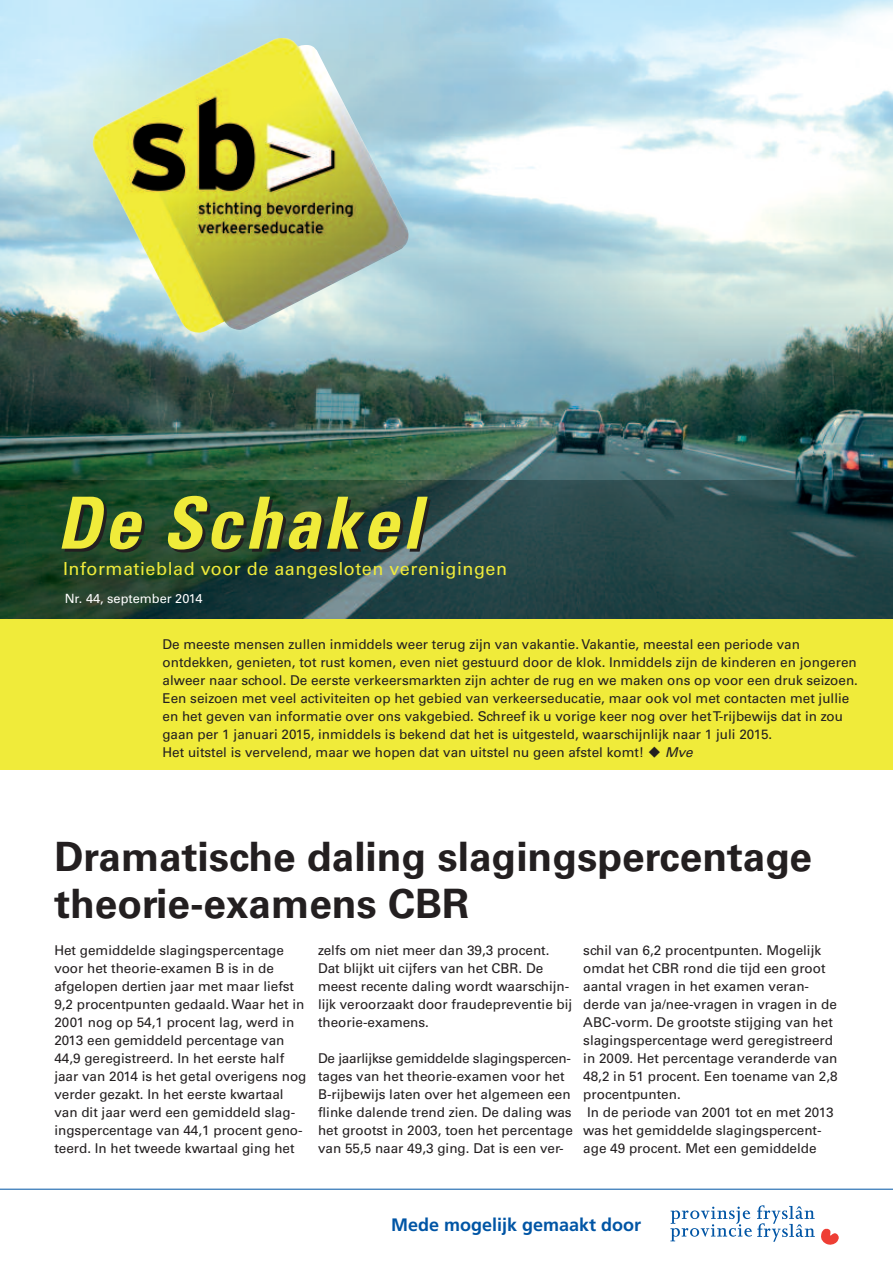
<style>
.page{position:relative;width:893px;height:1263px;background:#fff}
.page>*{position:absolute;margin:0;border:0;box-sizing:border-box;transform-origin:0 0}
.t1{font:italic 700 condensed 72px "Univers LT Std";letter-spacing:.045em;color:#f0eb3a}
.t2{font:700 40.5px/46.5px "Univers LT Std";color:#231f20}
.t3{font:18px "Univers LT Std";letter-spacing:.03em;color:#f0eb3a}
.t4{font:700 18px "Frutiger LT Std";color:#0155a5}
.t5{font:13.5px/18px "Univers LT Std";color:#231f20}
.t6{font:12.75px "Univers LT Std";color:#fff}
.s1{font-style:italic}
</style>
<div class="page">
<img style="left:0;top:0;width:893px;height:480px">
<img style="left:0;top:480px;width:893px;height:139px">
<div style="left:0;top:619px;width:893px;height:151px;background:#f0eb3a"></div>
<hr style="left:0;top:1189px;width:893px;height:1px;background:#0155a5">
<img style="left:92px;top:37px;width:317px;height:296px">
<svg style="left:670px;top:1205px;width:169px;height:40px"></svg>
<h1 class="t1" style="left:57px;top:497px;width:366px">De Schakel</h1>
<h3 class="t3" style="left:63px;top:562px;width:445px">Informatieblad voor de aangesloten verenigingen</h3>
<p class="t6" style="left:65px;top:594px;width:139px">Nr. 44, september 2014</p>
<p class="t5" style="left:163px;top:637px;width:697px">De meeste mensen zullen inmiddels weer terug zijn van vakantie. Vakantie, meestal een periode van ontdekken, genieten, tot rust komen, even niet gestuurd door de klok. Inmiddels zijn de kinderen en jongeren alweer naar school. De eerste verkeersmarkten zijn achter de rug en we maken ons op voor een druk seizoen.<br>Een seizoen met veel activiteiten op het gebied van verkeerseducatie, maar ook vol met contacten met jullie en het geven van informatie over ons vakgebied. Schreef ik u vorige keer nog over hetT-rijbewijs dat in zou gaan per 1 januari 2015, inmiddels is bekend dat het is uitgesteld, waarschijnlijk naar 1 juli 2015.<br>Het uitstel is vervelend, maar we hopen dat van uitstel nu geen afstel komt! ◆ <span class="s1">Mve</span></p>
<h2 class="t2" style="left:54px;top:837px;width:759px">Dramatische daling slagingspercentage theorie-examens CBR</h2>
<p class="t5" style="left:54px;top:943px;width:254px">Het gemiddelde slagingspercentage voor het theorie-examen B is in de afgelopen dertien jaar met maar liefst 9,2 procentpunten gedaald. Waar het in 2001 nog op 54,1 procent lag, werd in 2013 een gemiddeld percentage van 44,9 geregistreerd. In het eerste half jaar van 2014 is het getal overigens nog verder gezakt. In het eerste kwartaal van dit jaar werd een gemiddeld slag&shy;ingspercentage van 44,1 procent geno&shy;teerd. In het tweede kwartaal ging het</p>
<p class="t5" style="left:318px;top:943px;width:256px">zelfs om niet meer dan 39,3 procent.<br>Dat blijkt uit cijfers van het CBR. De meest recente daling wordt waarschijn&shy;lijk veroorzaakt door fraudepreventie bij theorie-examens.</p>
<p class="t5" style="left:318px;top:1051px;width:256px">De jaarlijkse gemiddelde slagingspercen&shy;tages van het theorie-examen voor het B-rijbewijs laten over het algemeen een flinke dalende trend zien. De daling was het grootst in 2003, toen het percentage van 55,5 naar 49,3 ging. Dat is een ver-</p>
<p class="t5" style="left:583px;top:943px;width:256px">schil van 6,2 procentpunten. Mogelijk omdat het CBR rond die tijd een groot aantal vragen in het examen veran&shy;derde van ja/nee-vragen in vragen in de ABC-vorm. De grootste stijging van het slagingspercentage werd geregistreerd in 2009. Het percentage veranderde van 48,2 in 51 procent. Een toename van 2,8 procentpunten.<br>In de periode van 2001 tot en met 2013 was het gemiddelde slagingspercent&shy;age 49 procent. Met een gemiddelde</p>
<h3 class="t4" style="left:391px;top:1217px;width:252px">Mede mogelijk gemaakt door</h3>
</div>
